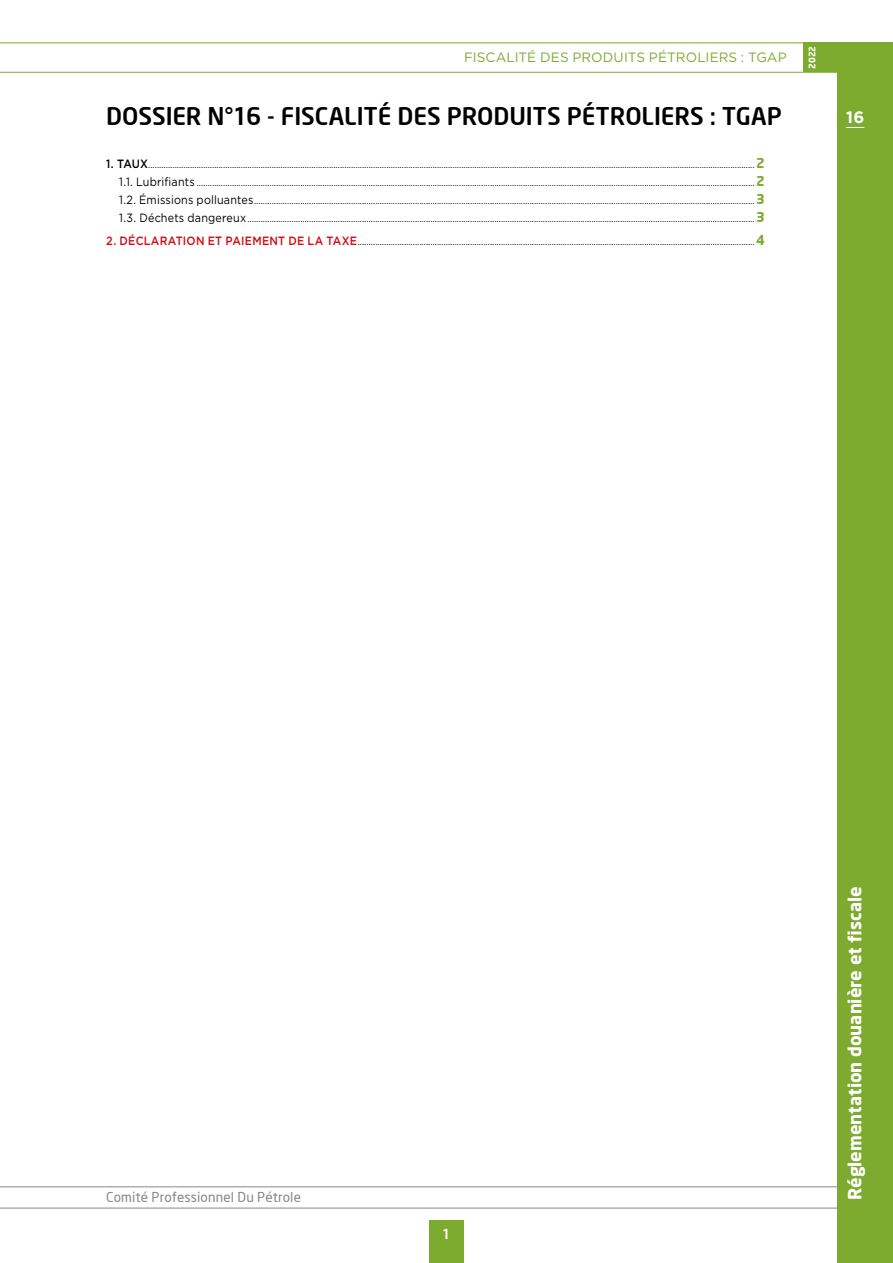
<style>
.page{position:relative;width:893px;height:1263px;background:#fff}
.page>*{position:absolute;margin:0;border:0;box-sizing:border-box;transform-origin:0 0}
.t1{font:500 24px "Neo Sans";letter-spacing:-.005em;color:#000}
.t2{font:700 18px "Neo Sans";color:#fff}
.t3{font:700 16.5px "Gotham";color:#fff}
.t4{font:13.5px "Gotham";color:#7cab30}
.t5{font:13.5px "Neo Sans";letter-spacing:.01em;color:#878787}
.t6{font:500 13.5px "Neo Sans";color:#fff}
.t7{font:9px/18px "Gotham";color:#000;text-align:justify}
.t8{font:700 9px "Neo Sans";color:#fff}
.s1{font-weight:500;font-size:12px}
.s2{font-family:"Neo Sans";font-weight:700;font-size:13.5px;color:#7cab30}
.s3{font-size:12px}
.s4{font-weight:500;font-size:12px;color:#d20a11}
</style>
<div class="page">
<div style="left:838px;top:71px;width:55px;height:1192px;background:#7cab30"></div>
<div style="left:804px;top:43px;width:89px;height:29px;background:#7cab30"></div>
<hr style="left:0;top:43px;width:893px;height:1px;background:#7cab30">
<hr style="left:0;top:72px;width:893px;height:1px;background:#7cab30">
<hr style="left:0;top:1186px;width:838px;height:1px;background:#878787">
<hr style="left:0;top:1208px;width:838px;height:1px;background:#878787">
<div style="left:429px;top:1220px;width:34px;height:43px;background:#7cab30"></div>
<svg style="left:846px;top:127px;width:18px;height:1px"></svg>
<h3 class="t4" style="left:464px;top:49px;width:324px">FISCALITÉ DES PRODUITS PÉTROLIERS : TGAP</h3>
<h1 class="t1" style="left:106px;top:101px;width:677px">DOSSIER N°16 - FISCALITÉ DES PRODUITS PÉTROLIERS : TGAP</h1>
<p class="t7" style="left:119px;top:156px;width:647px;text-indent:-13px"><span class="s1">1. TAUX</span>................................................................................................................................................................................................................................................................................... <span class="s2">2<br></span><span class="s3">1.1. Lubrifiants</span> ............................................................................................................................................................................................................................................................. <span class="s2">2<br></span><span class="s3">1.2. Émissions polluantes</span>................................................................................................................................................................................................................................... <span class="s2">3<br></span><span class="s3">1.3. Déchets dangereux</span>...................................................................................................................................................................................................................................... <span class="s2">3</span></p>
<p class="t7" style="left:106px;top:232px;width:660px"><span class="s4">2. DÉCLARATION ET PAIEMENT DE LA TAXE</span>.................................................................................................................................................................................... <span class="s2">4</span></p>
<p class="t8" style="left:806px;top:69px;width:25px;rotate:-90deg">2022</p>
<h3 class="t3" style="left:846px;top:106px;width:20px">16</h3>
<h3 class="t5" style="left:106px;top:1189px;width:196px">Comité Professionnel Du Pétrole</h3>
<h3 class="t6" style="left:442px;top:1226px;width:10px">1</h3>
<h2 class="t2" style="left:843px;top:1200px;width:315px;rotate:-90deg">Réglementation douanière et fiscale</h2>
</div>
